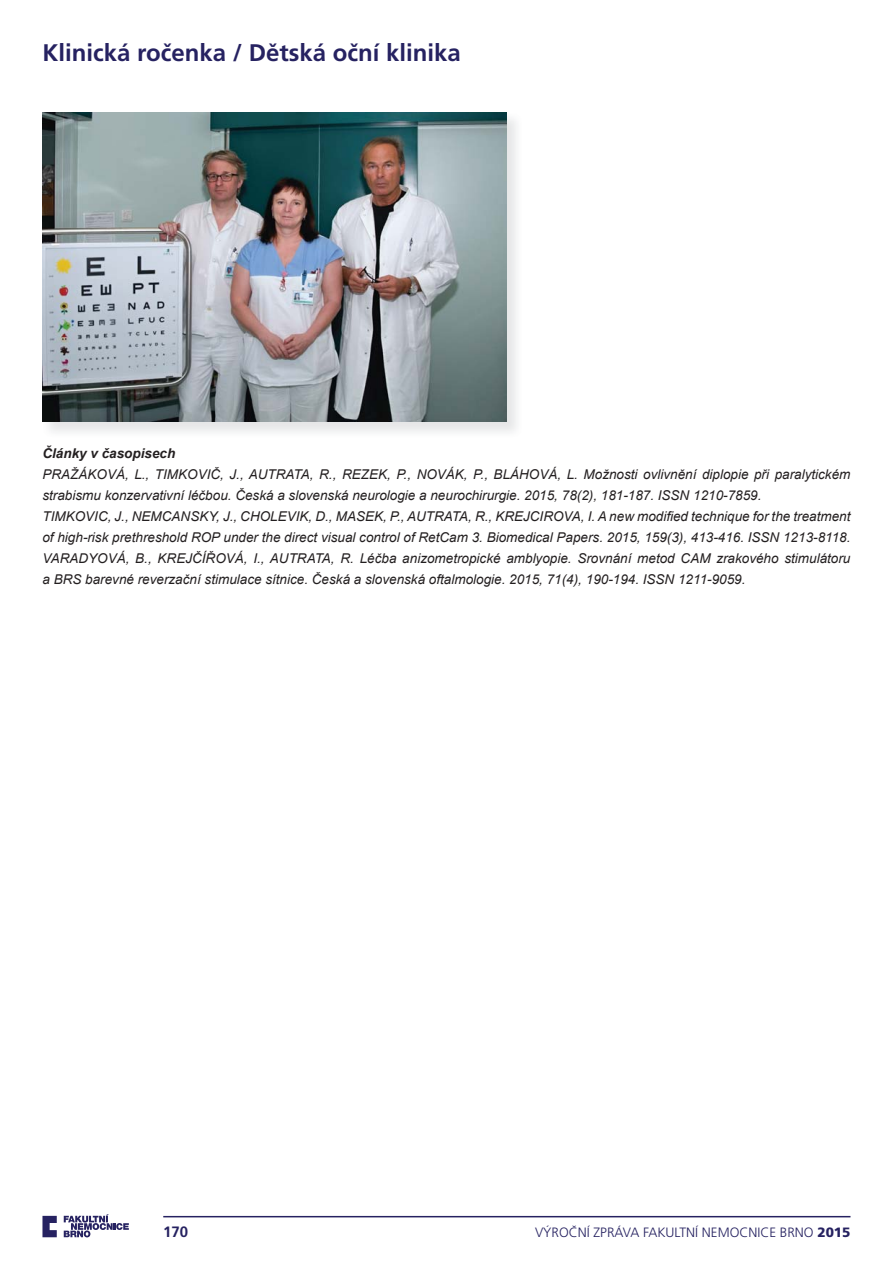
<style>
.page{position:relative;width:893px;height:1263px;background:#fff}
.page>*{position:absolute;margin:0;border:0;box-sizing:border-box;transform-origin:0 0}
.t1{font:700 24px "Frutiger CE";color:#262261}
.t2{font:700 15px "Frutiger CE";color:#262261}
.t3{font:italic 13.5px/21px "Arial";color:#231f20}
.t4{font:300 13.5px "Frutiger CE";color:#262261}
.t5{font:italic 700 13.5px "Arial";color:#231f20}
.s1{font-weight:900}
</style>
<div class="page">
<svg style="left:42px;top:1216px;width:15px;height:21px"></svg>
<svg style="left:64px;top:1214px;width:65px;height:23px"></svg>
<hr style="left:163px;top:1216px;width:687px;height:1px;background:#262261">
<img style="left:42px;top:112px;width:474px;height:320px">
<img style="left:42px;top:112px;width:464px;height:309px">
<h1 class="t1" style="left:42px;top:41px;width:420px">Klinická ročenka / Dětská oční klinika</h1>
<p class="t5" style="left:42px;top:446px;width:134px">Články v časopisech</p>
<p class="t3" style="left:42px;top:464px;width:809px">PRAŽÁKOVÁ, L., TIMKOVIČ, J., AUTRATA, R., REZEK, P., NOVÁK, P., BLÁHOVÁ, L. Možnosti ovlivnění diplopie při paralytickém strabismu konzervativní léčbou. Česká a slovenská neurologie a neurochirurgie. 2015, 78(2), 181-187. ISSN 1210-7859.<br>TIMKOVIC, J., NEMCANSKY, J., CHOLEVIK, D., MASEK, P., AUTRATA, R., KREJCIROVA, I. A new modified technique for the treatment of high-risk prethreshold ROP under the direct visual control of RetCam 3. Biomedical Papers. 2015, 159(3), 413-416. ISSN 1213-8118.<br>VARADYOVÁ, B., KREJČÍŘOVÁ, I., AUTRATA, R. Léčba anizometropické amblyopie. Srovnání metod CAM zrakového stimulátoru a BRS barevné reverzační stimulace sítnice. Česká a slovenská oftalmologie. 2015, 71(4), 190-194. ISSN 1211-9059.</p>
<p class="t2" style="left:163px;top:1224px;width:27px">170</p>
<p class="t4" style="left:535px;top:1226px;width:317px">VÝROČNÍ ZPRÁVA FAKULTNÍ NEMOCNICE BRNO <span class="s1">2015</span></p>
</div>
